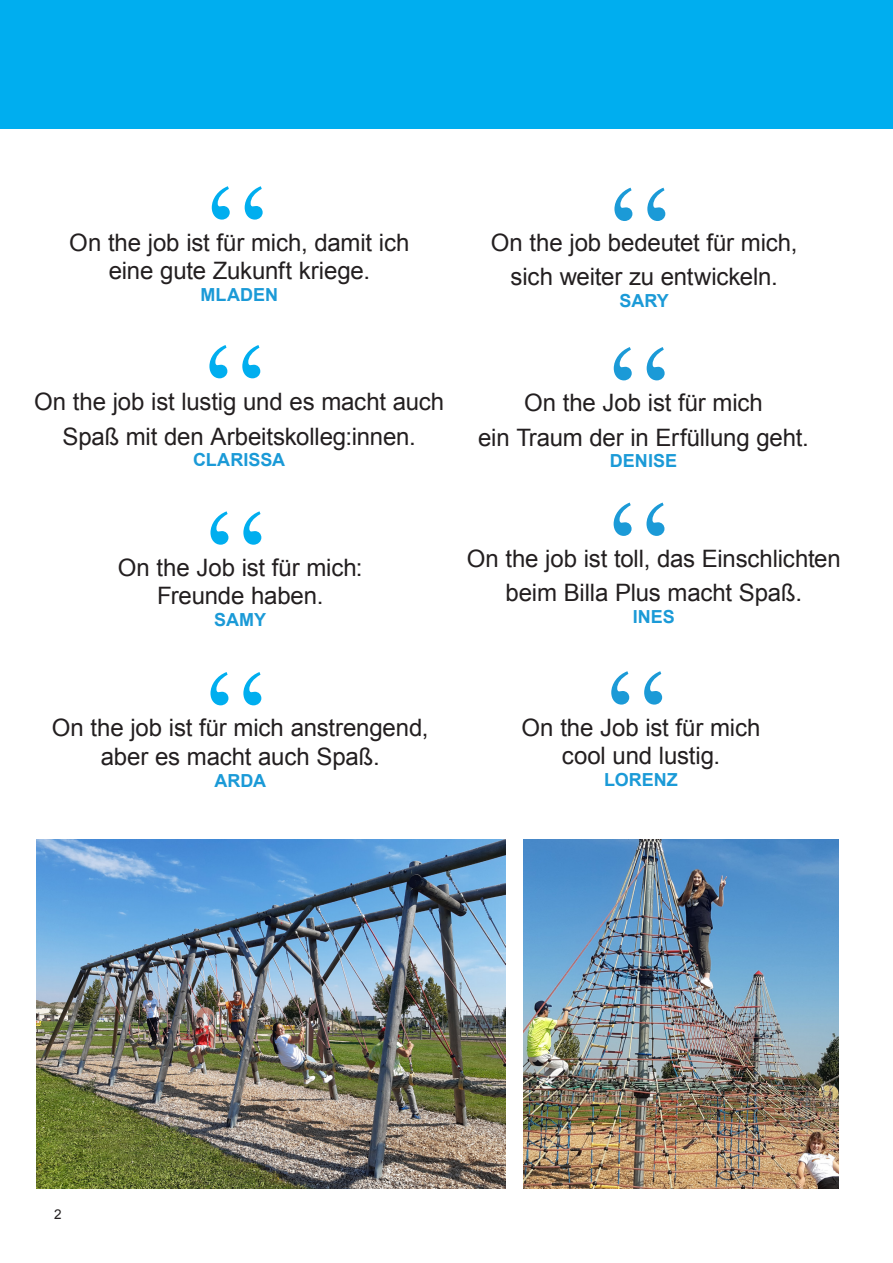
<style>
.page{position:relative;width:893px;height:1263px;background:#fff}
.page>*{position:absolute;margin:0;border:0;box-sizing:border-box;transform-origin:0 0}
.t1{font:24px/28.8px "Arial";letter-spacing:-.005em;color:#231f20;text-align:center}
.t2{font:700 18px "Arial";color:#1b9ad7}
.t3{font:13.5px "Arial";color:#231f20}
</style>
<div class="page">
<svg style="left:212px;top:186px;width:51px;height:34px"></svg>
<svg style="left:614px;top:188px;width:51px;height:33px"></svg>
<svg style="left:209px;top:345px;width:51px;height:33px"></svg>
<svg style="left:614px;top:347px;width:51px;height:33px"></svg>
<svg style="left:210px;top:511px;width:51px;height:34px"></svg>
<svg style="left:611px;top:671px;width:51px;height:34px"></svg>
<svg style="left:210px;top:672px;width:51px;height:33px"></svg>
<svg style="left:614px;top:503px;width:50px;height:33px"></svg>
<img style="left:523px;top:839px;width:316px;height:349px">
<img style="left:36px;top:839px;width:470px;height:349px">
<div style="left:0;top:0;width:893px;height:128px;background:#00aeef"></div>
<p class="t1" style="left:69px;top:228px;width:342px">On the job ist für mich, damit ich eine gute Zukunft kriege.</p>
<p class="t2" style="left:201px;top:283px;width:79px">MLADEN</p>
<p class="t1" style="left:491px;top:226px;width:308px;line-height:34.2px">On the job bedeutet für mich, sich weiter zu entwickeln.</p>
<p class="t2" style="left:619px;top:289px;width:51px">SARY</p>
<p class="t1" style="left:34px;top:385px;width:412px;line-height:34.2px">On the job ist lustig und es macht auch<br>Spaß mit den Arbeitskolleg:innen.</p>
<p class="t2" style="left:193px;top:448px;width:94px">CLARISSA</p>
<p class="t1" style="left:478px;top:386px;width:332px;line-height:34.2px">On the Job ist für mich<br>ein Traum der in Erfüllung geht.</p>
<p class="t2" style="left:610px;top:449px;width:69px">DENISE</p>
<p class="t1" style="left:118px;top:553px;width:246px">On the Job ist für mich:<br>Freunde haben.</p>
<p class="t2" style="left:214px;top:608px;width:54px">SAMY</p>
<p class="t1" style="left:467px;top:542px;width:376px;line-height:34.2px">On the job ist toll, das Einschlichten beim Billa Plus macht Spaß.</p>
<p class="t2" style="left:633px;top:604px;width:43px">INES</p>
<p class="t1" style="left:52px;top:714px;width:378px">On the job ist für mich anstrengend, aber es macht auch Spaß.</p>
<p class="t2" style="left:214px;top:768px;width:53px">ARDA</p>
<p class="t1" style="left:522px;top:713px;width:240px">On the Job ist für mich cool und lustig.</p>
<p class="t2" style="left:604px;top:768px;width:75px">LORENZ</p>
<p class="t3" style="left:54px;top:1206px;width:9px">2</p>
</div>
